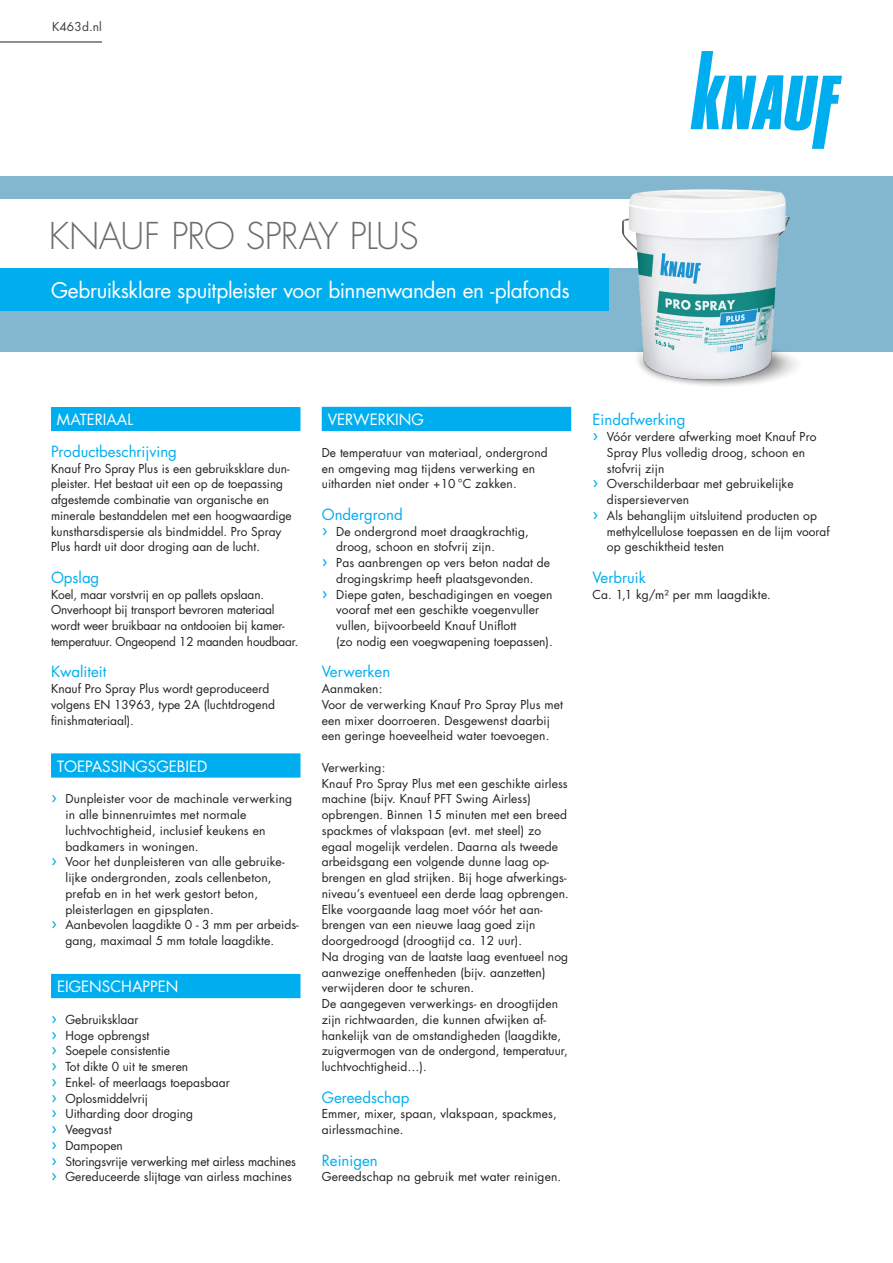
<style>
.page{position:relative;width:893px;height:1263px;background:#fff}
.page>*{position:absolute;margin:0;border:0;box-sizing:border-box;transform-origin:0 0}
.t1{font:300 36px "Futura Std";letter-spacing:-.025em;color:#6c6d70}
.t2{font:21px "Futura Std";letter-spacing:-.02em;color:#fff}
.t3{font:15.15px "Futura Std";color:#fff}
.t4{font:15px "Futura Std";color:#00aeef}
.t5{font:15px "Futura Std";color:#fff}
.t6{font:12.15px/15.8px "Futura Std";color:#231f20}
.t7{font:12px/15.8px "Futura Std";letter-spacing:.01em;color:#231f20}
.t8{font:12px/15.8px "Futura Std";letter-spacing:-.01em;color:#231f20}
.t9{font:12px "Futura Std";letter-spacing:.01em;color:#3e3e3f}
.s1{font-size:18px;color:#00aeef}
</style>
<div class="page">
<div style="left:0;top:176px;width:893px;height:176px;background:#82b7cf"></div>
<svg style="left:691px;top:51px;width:151px;height:98px"></svg>
<div style="left:51px;top:407px;width:249px;height:24px;background:#00aeef"></div>
<div style="left:51px;top:753px;width:249px;height:25px;background:#00aeef"></div>
<div style="left:51px;top:974px;width:249px;height:24px;background:#00aeef"></div>
<div style="left:322px;top:407px;width:249px;height:24px;background:#00aeef"></div>
<div style="left:0;top:268px;width:608px;height:43px;background:#00aeef"></div>
<div style="left:0;top:200px;width:762px;height:68px;background:#fff"></div>
<hr style="left:0;top:42px;width:102px;height:1px;background:#231f20">
<img style="left:621px;top:189px;width:169px;height:195px">
<p class="t9" style="left:52px;top:19px;width:52px">K463d.nl</p>
<h1 class="t1" style="left:49px;top:214px;width:371px">KNAUF PRO SPRAY PLUS</h1>
<h2 class="t2" style="left:51px;top:277px;width:520px">Gebruiksklare spuitpleister voor binnenwanden en -plafonds</h2>
<p class="t5" style="left:57px;top:410px;width:78px">MATERIAAL</p>
<p class="t4" style="left:51px;top:442px;width:127px">Productbeschrijving</p>
<p class="t7" style="left:51px;top:460px;width:242px">Knauf Pro Spray Plus is een gebruiksklare dun&shy;pleister. Het bestaat uit een op de toepassing afgestemde combinatie van organische en minerale bestanddelen met een hoogwaardige kunstharsdispersie als bindmiddel. Pro Spray Plus hardt uit door droging aan de lucht.</p>
<p class="t4" style="left:51px;top:568px;width:50px">Opslag</p>
<p class="t8" style="left:51px;top:586px;width:249px">Koel, maar vorstvrij en op pallets opslaan.<br>Onverhoopt bij transport bevroren materiaal wordt weer bruikbaar na ontdooien bij kamer&shy;temperatuur. Ongeopend 12 maanden houdbaar.</p>
<p class="t4" style="left:51px;top:662px;width:57px">Kwaliteit</p>
<p class="t7" style="left:51px;top:681px;width:226px">Knauf Pro Spray Plus wordt geproduceerd volgens EN 13963, type 2A (luchtdrogend finishmateriaal).</p>
<p class="t3" style="left:57px;top:757px;width:152px">TOEPASSINGSGEBIED</p>
<p class="t7" style="left:51px;top:791px;width:243px"><span class="s1">›</span> Dunpleister voor de machinale verwerking</p>
<p class="t7" style="left:65px;top:807px;width:182px">in alle binnenruimtes met normale</p>
<p class="t7" style="left:65px;top:823px;width:202px">luchtvochtigheid, inclusief keukens en</p>
<p class="t7" style="left:65px;top:838px;width:135px">badkamers in woningen.</p>
<p class="t7" style="left:51px;top:854px;width:235px"><span class="s1">›</span> Voor het dunpleisteren van alle gebruike-</p>
<p class="t7" style="left:65px;top:870px;width:208px">lijke ondergronden, zoals cellenbeton,</p>
<p class="t7" style="left:65px;top:886px;width:194px">prefab en in het werk gestort beton,</p>
<p class="t7" style="left:65px;top:901px;width:150px">pleisterlagen en gipsplaten.</p>
<p class="t7" style="left:51px;top:917px;width:249px"><span class="s1">›</span> Aanbevolen laagdikte 0 - 3 mm per arbeids-</p>
<p class="t7" style="left:65px;top:933px;width:210px">gang, maximaal 5 mm totale laagdikte.</p>
<p class="t3" style="left:57px;top:977px;width:123px">EIGENSCHAPPEN</p>
<p class="t6" style="left:51px;top:1012px;width:246px"><span class="s1">›</span> Gebruiksklaar<br><span class="s1">›</span> Hoge opbrengst<br><span class="s1">›</span> Soepele consistentie<br><span class="s1">›</span> Tot dikte 0 uit te smeren<br><span class="s1">›</span> Enkel- of meerlaags toepasbaar<br><span class="s1">›</span> Oplosmiddelvrij<br><span class="s1">›</span> Uitharding door droging<br><span class="s1">›</span> Veegvast<br><span class="s1">›</span> Dampopen<br><span class="s1">›</span> Storingsvrije verwerking met airless machines <span class="s1">›</span> Gereduceerde slijtage van airless machines</p>
<p class="t3" style="left:328px;top:410px;width:98px">VERWERKING</p>
<p class="t7" style="left:322px;top:445px;width:227px">De temperatuur van materiaal, ondergrond en omgeving mag tijdens verwerking en uitharden niet onder +10 °C zakken.</p>
<p class="t4" style="left:322px;top:505px;width:83px">Ondergrond</p>
<p class="t7" style="left:322px;top:523px;width:209px"><span class="s1">›</span> De ondergrond moet draagkrachtig,</p>
<p class="t7" style="left:336px;top:539px;width:160px">droog, schoon en stofvrij zijn.</p>
<p class="t7" style="left:322px;top:555px;width:230px"><span class="s1">›</span> Pas aanbrengen op vers beton nadat de</p>
<p class="t7" style="left:336px;top:571px;width:199px">drogingskrimp heeft plaatsgevonden.</p>
<p class="t7" style="left:322px;top:586px;width:232px"><span class="s1">›</span> Diepe gaten, beschadigingen en voegen</p>
<p class="t7" style="left:336px;top:602px;width:204px">vooraf met een geschikte voegenvuller</p>
<p class="t7" style="left:336px;top:618px;width:182px">vullen, bijvoorbeeld Knauf Uniflott</p>
<p class="t7" style="left:336px;top:634px;width:218px">(zo nodig een voegwapening toepassen).</p>
<p class="t4" style="left:322px;top:662px;width:70px">Verwerken</p>
<p class="t7" style="left:322px;top:681px;width:243px">Aanmaken:<br>Voor de verwerking Knauf Pro Spray Plus met een mixer doorroeren. Desgewenst daarbij een geringe hoeveelheid water toevoegen.</p>
<p class="t7" style="left:322px;top:760px;width:249px">Verwerking:<br>Knauf Pro Spray Plus met een geschikte airless machine (bijv. Knauf PFT Swing Airless) opbrengen. Binnen 15 minuten met een breed spackmes of vlakspaan (evt. met steel) zo egaal mogelijk verdelen. Daarna als tweede arbeidsgang een volgende dunne laag op&shy;brengen en glad strijken. Bij hoge afwerkings&shy;niveau’s eventueel een derde laag opbrengen.<br>Elke voorgaande laag moet vóór het aan&shy;brengen van een nieuwe laag goed zijn doorgedroogd (droogtijd ca. 12 uur).<br>Na droging van de laatste laag eventueel nog aanwezige oneffenheden (bijv. aanzetten) verwijderen door te schuren.<br>De aangegeven verwerkings- en droogtijden zijn richtwaarden, die kunnen afwijken af&shy;hankelijk van de omstandigheden (laagdikte, zuigvermogen van de ondergond, temperatuur, luchtvochtigheid…).</p>
<p class="t4" style="left:322px;top:1087px;width:89px">Gereedschap</p>
<p class="t7" style="left:322px;top:1106px;width:237px">Emmer, mixer, spaan, vlakspaan, spackmes, airlessmachine.</p>
<p class="t4" style="left:322px;top:1150px;width:58px">Reinigen</p>
<p class="t7" style="left:322px;top:1169px;width:241px">Gereedschap na gebruik met water reinigen.</p>
<p class="t4" style="left:592px;top:410px;width:95px">Eindafwerking</p>
<p class="t7" style="left:592px;top:429px;width:226px"><span class="s1">›</span> Vóór verdere afwerking moet Knauf Pro</p>
<p class="t7" style="left:607px;top:445px;width:200px">Spray Plus volledig droog, schoon en</p>
<p class="t7" style="left:607px;top:460px;width:59px">stofvrij zijn</p>
<p class="t7" style="left:592px;top:476px;width:203px"><span class="s1">›</span> Overschilderbaar met gebruikelijke</p>
<p class="t7" style="left:607px;top:492px;width:84px">dispersieverven</p>
<p class="t7" style="left:592px;top:508px;width:226px"><span class="s1">›</span> Als behanglijm uitsluitend producten op</p>
<p class="t7" style="left:607px;top:523px;width:224px">methylcellulose toepassen en de lijm vooraf</p>
<p class="t7" style="left:607px;top:539px;width:119px">op geschiktheid testen</p>
<p class="t4" style="left:592px;top:568px;width:55px">Verbruik</p>
<p class="t7" style="left:592px;top:586px;width:180px">Ca. 1,1 kg/m2 per mm laagdikte.</p>
</div>
